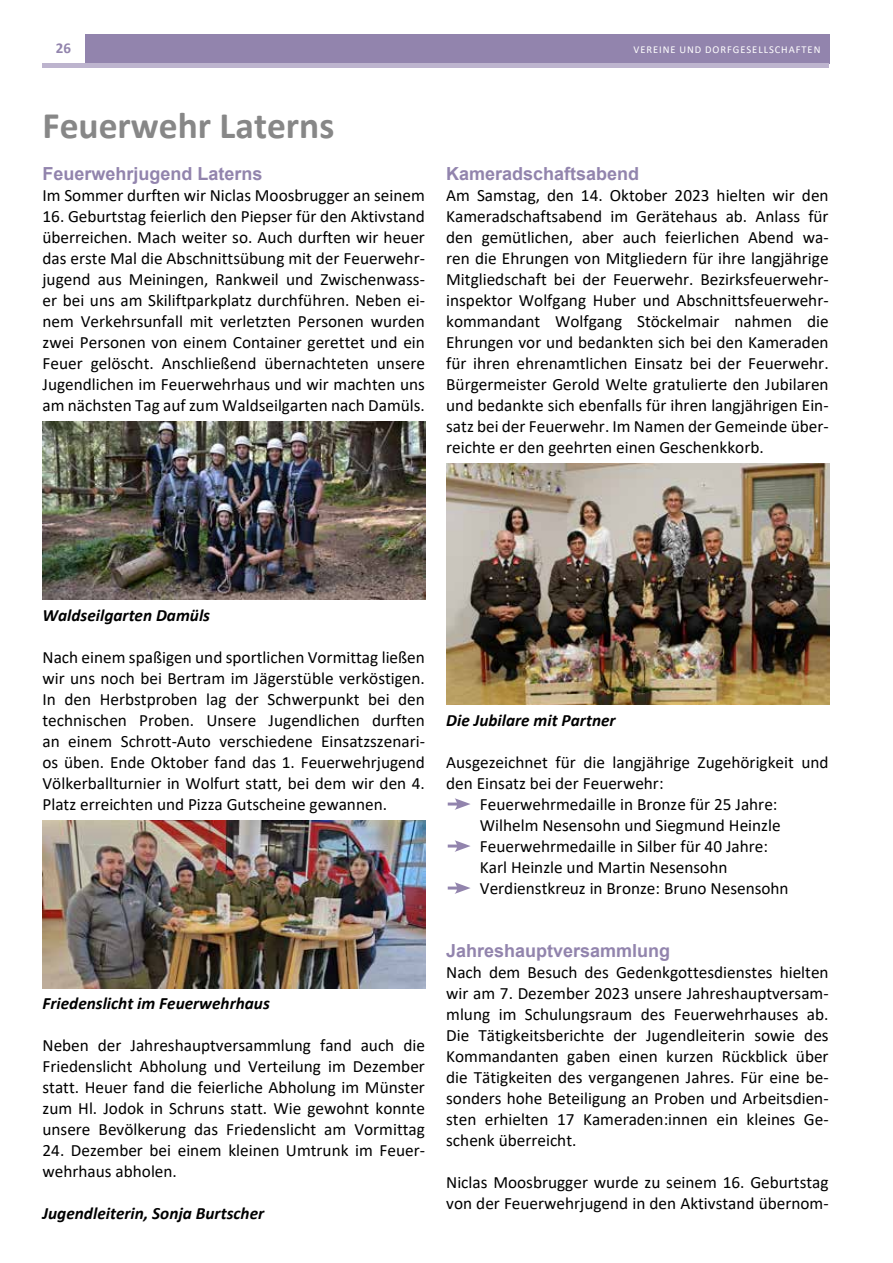
<style>
.page{position:relative;width:893px;height:1263px;background:#fff}
.page>*{position:absolute;margin:0;border:0;box-sizing:border-box;transform-origin:0 0}
.t1{font:700 37.5px "Calibri";color:#878787}
.t2{font:700 18px "Arial";color:#9284ad}
.t3{font:17.25px/21px "Calibri";color:#000;text-align:justify}
.t4{font:italic 700 17.25px "Calibri";color:#000}
.t5{font:700 15px "Calibri";color:#9284ad}
.t6{font:10.5px "Calibri";letter-spacing:.09em;color:#fff}
</style>
<div class="page">
<div style="left:85px;top:34px;width:744px;height:30px;background:#9284ad"></div>
<hr style="left:43px;top:64px;width:786px;height:4px;background:#bdb4ce">
<svg style="left:448px;top:798px;width:23px;height:12px"></svg>
<svg style="left:448px;top:840px;width:23px;height:12px"></svg>
<svg style="left:448px;top:882px;width:23px;height:12px"></svg>
<img style="left:43px;top:421px;width:382px;height:179px">
<img style="left:446px;top:463px;width:383px;height:242px">
<img style="left:43px;top:820px;width:382px;height:168px">
<p class="t5" style="left:56px;top:38px;width:17px">26</p>
<p class="t6" style="left:634px;top:42px;width:188px">VEREINE UND DORFGESELLSCHAFTEN</p>
<h1 class="t1" style="left:43px;top:99px;width:293px">Feuerwehr Laterns</h1>
<p class="t2" style="left:43px;top:161px;width:222px">Feuerwehrjugend Laterns</p>
<p class="t3" style="left:43px;top:184px;width:384px">Im Sommer durften wir Niclas Moosbrugger an seinem</p>
<p class="t3" style="left:43px;top:205px;width:384px">16. Geburtstag feierlich den Piepser für den Aktivstand überreichen. Mach weiter so. Auch durften wir heuer das erste Mal die Abschnittsübung mit der Feuerwehr&shy;jugend aus Meiningen, Rankweil und Zwischenwass&shy;er bei uns am Skiliftparkplatz durchführen. Neben ei&shy;nem Verkehrsunfall mit verletzten Personen wurden zwei Personen von einem Container gerettet und ein Feuer gelöscht. Anschließend übernachteten unsere Jugendlichen im Feuerwehrhaus und wir machten uns am nächsten Tag auf zum Waldseilgarten nach Damüls.</p>
<p class="t2" style="left:446px;top:161px;width:195px">Kameradschaftsabend</p>
<p class="t3" style="left:446px;top:184px;width:384px">Am Samstag, den 14. Oktober 2023 hielten wir den Kameradschaftsabend im Gerätehaus ab. Anlass für den gemütlichen, aber auch feierlichen Abend wa&shy;ren die Ehrungen von Mitgliedern für ihre langjährige Mitgliedschaft bei der Feuerwehr. Bezirksfeuerwehr&shy;inspektor Wolfgang Huber und Abschnittsfeuerwehr&shy;kommandant Wolfgang Stöckelmair nahmen die Ehrungen vor und bedankten sich bei den Kameraden für ihren ehrenamtlichen Einsatz bei der Feuerwehr.<br>Bürgermeister Gerold Welte gratulierte den Jubilaren und bedankte sich ebenfalls für ihren langjährigen Ein&shy;satz bei der Feuerwehr. Im Namen der Gemeinde über&shy;reichte er den geehrten einen Geschenkkorb.</p>
<p class="t4" style="left:43px;top:603px;width:169px">Waldseilgarten Damüls</p>
<p class="t3" style="left:43px;top:646px;width:384px">Nach einem spaßigen und sportlichen Vormittag ließen wir uns noch bei Bertram im Jägerstüble verköstigen.<br>In den Herbstproben lag der Schwerpunkt bei den technischen Proben. Unsere Jugendlichen durften an einem Schrott-Auto verschiedene Einsatzszenari&shy;os üben. Ende Oktober fand das 1. Feuerwehrjugend Völkerballturnier in Wolfurt statt, bei dem wir den 4.<br>Platz erreichten und Pizza Gutscheine gewannen.</p>
<p class="t4" style="left:43px;top:991px;width:229px">Friedenslicht im Feuerwehrhaus</p>
<p class="t3" style="left:43px;top:1035px;width:384px">Neben der Jahreshauptversammlung fand auch die Friedenslicht Abholung und Verteilung im Dezember statt. Heuer fand die feierliche Abholung im Münster zum Hl. Jodok in Schruns statt. Wie gewohnt konnte unsere Bevölkerung das Friedenslicht am Vormittag</p>
<p class="t3" style="left:43px;top:1139px;width:384px">24. Dezember bei einem kleinen Umtrunk im Feuer&shy;wehrhaus abholen.</p>
<p class="t4" style="left:43px;top:1201px;width:223px">Jugendleiterin, Sonja Burtscher</p>
<p class="t4" style="left:446px;top:708px;width:171px">Die Jubilare mit Partner</p>
<p class="t3" style="left:446px;top:751px;width:384px">Ausgezeichnet für die langjährige Zugehörigkeit und</p>
<p class="t3" style="left:446px;top:772px;width:219px">den Einsatz bei der Feuerwehr:</p>
<p class="t3" style="left:480px;top:793px;width:299px">Feuerwehrmedaille in Bronze für 25 Jahre:</p>
<p class="t3" style="left:480px;top:814px;width:302px">Wilhelm Nesensohn und Siegmund Heinzle</p>
<p class="t3" style="left:480px;top:835px;width:290px">Feuerwehrmedaille in Silber für 40 Jahre:</p>
<p class="t3" style="left:480px;top:856px;width:249px">Karl Heinzle und Martin Nesensohn</p>
<p class="t3" style="left:480px;top:877px;width:310px">Verdienstkreuz in Bronze: Bruno Nesensohn</p>
<p class="t2" style="left:446px;top:938px;width:226px">Jahreshauptversammlung</p>
<p class="t3" style="left:446px;top:961px;width:384px">Nach dem Besuch des Gedenkgottesdienstes hielten wir am 7. Dezember 2023 unsere Jahreshauptversam&shy;mlung im Schulungsraum des Feuerwehrhauses ab.<br>Die Tätigkeitsberichte der Jugendleiterin sowie des Kommandanten gaben einen kurzen Rückblick über die Tätigkeiten des vergangenen Jahres. Für eine be&shy;sonders hohe Beteiligung an Proben und Arbeitsdien&shy;sten erhielten 17 Kameraden:innen ein kleines Ge&shy;schenk überreicht.</p>
<p class="t3" style="left:446px;top:1171px;width:384px">Niclas Moosbrugger wurde zu seinem 16. Geburtstag von der Feuerwehrjugend in den Aktivstand übernom-</p>
</div>
